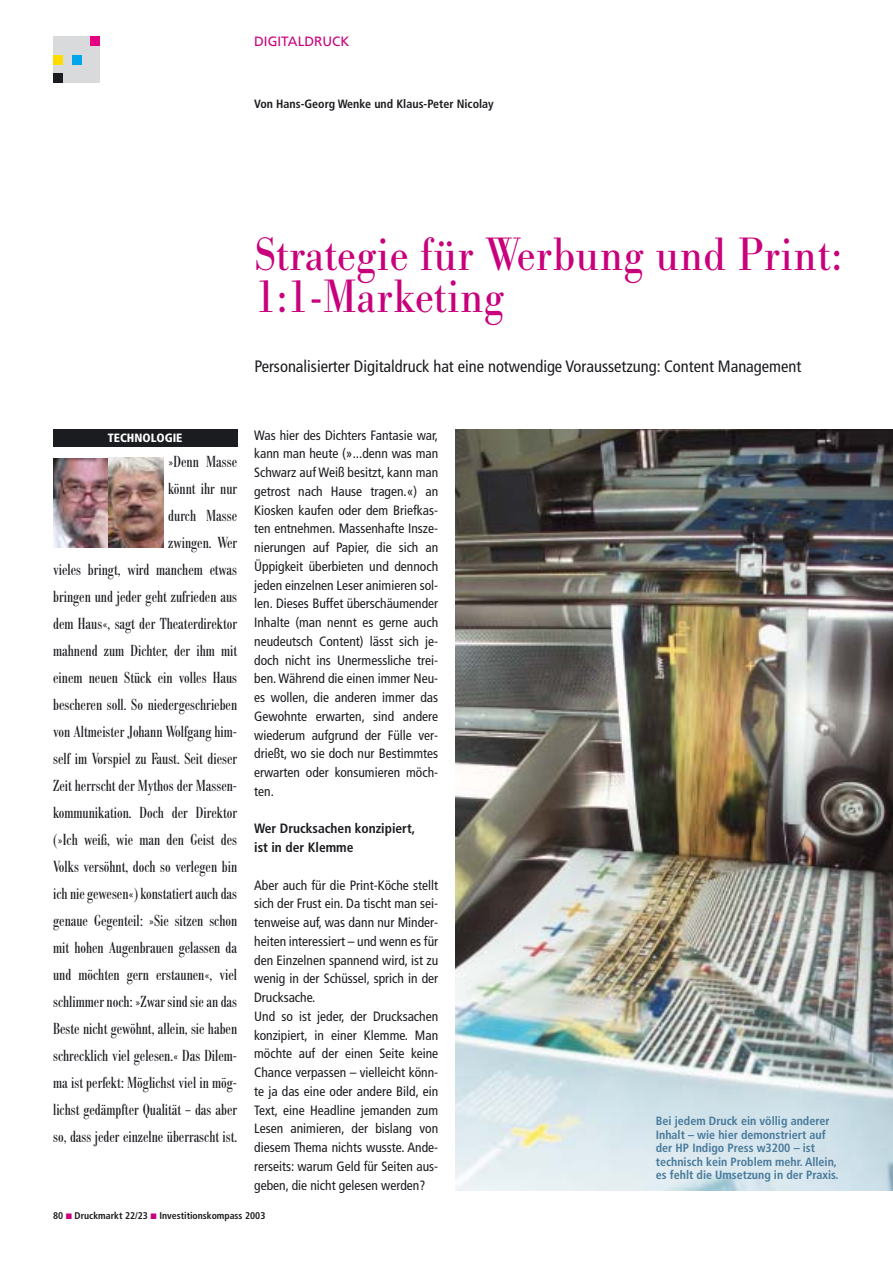
<style>
.page{position:relative;width:893px;height:1263px;background:#fff}
.page>*{position:absolute;margin:0;border:0;box-sizing:border-box;transform-origin:0 0}
.t1{font:48px/42px "Bodoni Nr 1 SB";color:#c8007b;scale:.9 1}
.t2{font:16.5px/27px "Bodoni Nr 1 SB Con";color:#1b1c20;text-align:right}
.t3{font:condensed 16.5px "Frutiger";color:#1b1c20}
.t4{font:condensed 13.5px/18.8px "Frutiger";color:#1b1c20;text-align:justify}
.t5{font:700 condensed 13.5px/18.8px "Frutiger";color:#1b1c20}
.t6{font:13.5px "Frutiger";color:#c8007b}
.t7{font:700 condensed 12px/13.5px "Frutiger";color:#497a9b}
.t8{font:700 condensed 12px "Frutiger";color:#1b1c20}
.t9{font:900 condensed 12px "Frutiger";color:#fff}
.t10{font:700 condensed 9.75px "Frutiger";color:#1b1c20}
</style>
<div class="page">
<div style="left:53px;top:429px;width:184px;height:18px;background:#1b1c20"></div>
<div style="left:53px;top:36px;width:47px;height:47px;background:#d8dadc"></div>
<div style="left:91px;top:36px;width:9px;height:9px;background:#e50083"></div>
<div style="left:72px;top:55px;width:9px;height:9px;background:#00a6eb"></div>
<div style="left:53px;top:74px;width:10px;height:9px;background:#1b1c20"></div>
<div style="left:53px;top:55px;width:10px;height:9px;background:#ffdc00"></div>
<img style="left:455px;top:429px;width:437px;height:762px">
<img style="left:53px;top:458px;width:111px;height:90px">
<img style="left:108px;top:458px;width:56px;height:89px">
<p class="t6" style="left:254px;top:36px;width:97px">DIGITALDRUCK</p>
<p class="t8" style="left:254px;top:99px;width:241px">Von Hans-Georg Wenke und Klaus-Peter Nicolay</p>
<h1 class="t1" style="left:254px;top:239px;width:654px">Strategie für Werbung und Print:<br>1:1-Marketing</h1>
<p class="t3" style="left:254px;top:359px;width:548px">Personalisierter Digitaldruck hat eine notwendige Voraussetzung: Content Management</p>
<p class="t9" style="left:108px;top:433px;width:76px">TECHNOLOGIE</p>
<p class="t2" style="left:53px;top:450px;width:185px">»Denn Masse<br>könnt ihr nur<br>durch Masse<br>zwingen. Wer<br>vieles bringt, wird manchem etwas bringen und jeder geht zufrieden aus dem Haus«, sagt der Theaterdirektor mahnend zum Dichter, der ihm mit einem neuen Stück ein volles Haus bescheren soll. So niedergeschrieben von Altmeister Johann Wolfgang him&shy;self im Vorspiel zu Faust. Seit dieser<br>Zeit herrscht der Mythos der Massen&shy;kommunikation. Doch der Direktor (»Ich weiß, wie man den Geist des<br>Volks versöhnt, doch so verlegen bin ich nie gewesen«) konstatiert auch das genaue Gegenteil: »Sie sitzen schon mit hohen Augenbrauen gelassen da und möchten gern erstaunen«, viel schlimmer noch: »Zwar sind sie an das<br>Beste nicht gewöhnt, allein, sie haben schrecklich viel gelesen.« Das Dilem&shy;ma ist perfekt: Möglichst viel in mög&shy;lichst gedämpfter Qualität – das aber so, dass jeder einzelne überrascht ist.</p>
<p class="t4" style="left:254px;top:427px;width:185px">Was hier des Dichters Fantasie war, kann man heute (»...denn was man Schwarz auf Weiß besitzt, kann man getrost nach Hause tragen.«) an Kiosken kaufen oder dem Briefkas&shy;ten entnehmen. Massenhafte Insze&shy;nierungen auf Papier, die sich an Üppigkeit überbieten und dennoch jeden einzelnen Leser animieren sol&shy;len. Dieses Buffet überschäumender Inhalte (man nennt es gerne auch neudeutsch Content) lässt sich je&shy;doch nicht ins Unermessliche trei&shy;ben. Während die einen immer Neu&shy;es wollen, die anderen immer das Gewohnte erwarten, sind andere wiederum aufgrund der Fülle ver&shy;drießt, wo sie doch nur Bestimmtes erwarten oder konsumieren möch&shy;ten.</p>
<p class="t5" style="left:254px;top:820px;width:163px">Wer Drucksachen konzipiert, ist in der Klemme</p>
<p class="t4" style="left:254px;top:877px;width:185px;text-align:left">Aber auch für die Print-Köche stellt sich der Frust ein. Da tischt man sei&shy;tenweise auf, was dann nur Minder&shy;heiten interessiert – und wenn es für den Einzelnen spannend wird, ist zu wenig in der Schüssel, sprich in der Drucksache.<br>Und so ist jeder, der Drucksachen konzipiert, in einer Klemme. Man möchte auf der einen Seite keine Chance verpassen – vielleicht könn&shy;te ja das eine oder andere Bild, ein Text, eine Headline jemanden zum Lesen animieren, der bislang von diesem Thema nichts wusste. Ande&shy;rerseits: warum Geld für Seiten aus&shy;geben, die nicht gelesen werden?</p>
<p class="t7" style="left:656px;top:1115px;width:184px">Bei jedem Druck ein völlig anderer Inhalt – wie hier demonstriert auf der HP Indigo Press w3200 – ist technisch kein Problem mehr. Allein, es fehlt die Umsetzung in der Praxis.</p>
<p class="t10" style="left:53px;top:1212px;width:214px">80 Druckmarkt 22/23 Investitionskompass 2003</p>
</div>
